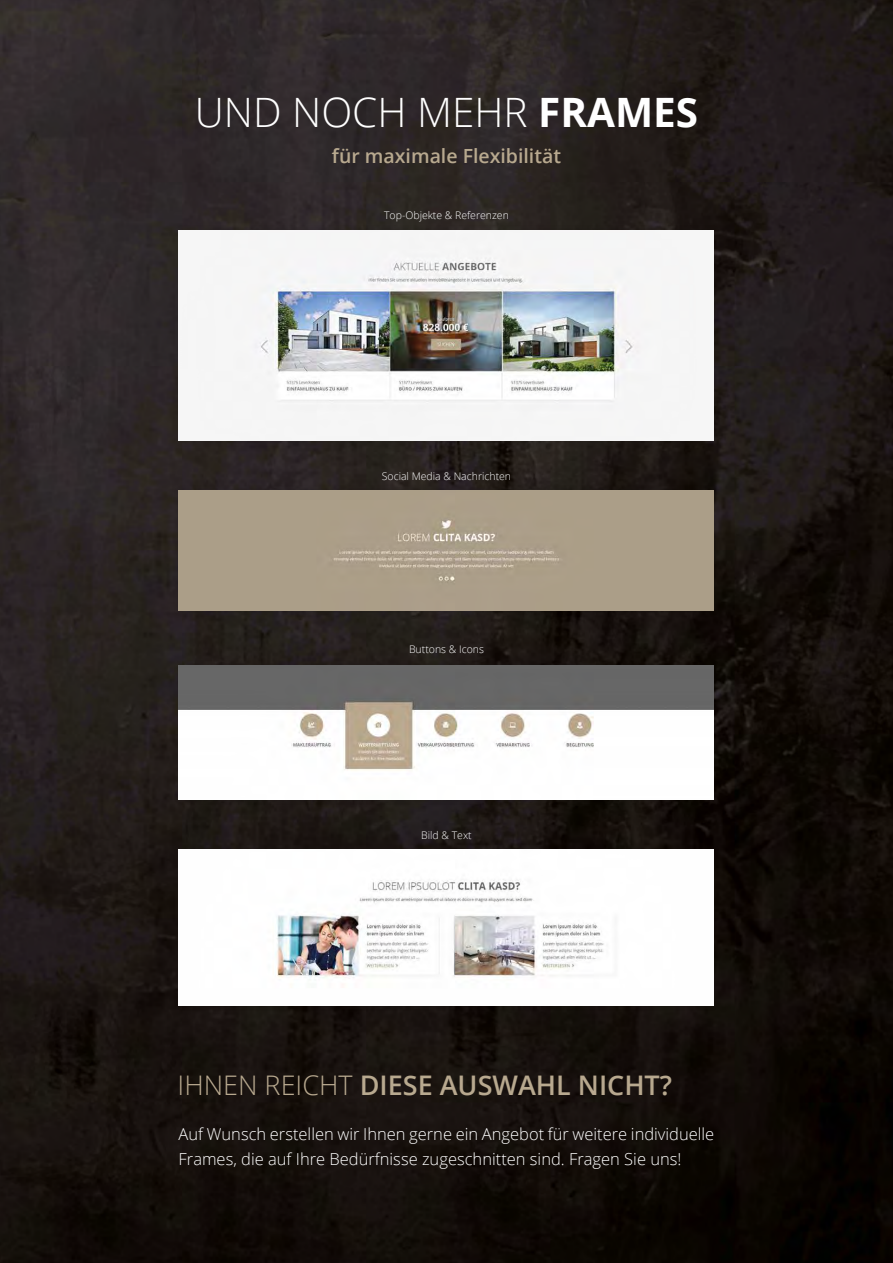
<style>
.page{position:relative;width:893px;height:1263px;background:#fff}
.page>*{position:absolute;margin:0;border:0;box-sizing:border-box;transform-origin:0 0}
.t1{font:300 40.5px "Open Sans";color:#fff}
.t2{font:600 27px "Open Sans";color:#b8a98f}
.t3{font:600 19.5px "Open Sans";color:#b8a98f}
.t4{font:300 16.5px/25.5px "Open Sans";color:#fff}
.t5{font:300 10.5px "Open Sans";color:#fff}
.s1{font-weight:700}
.s2{font-weight:300}
</style>
<div class="page">
<img style="left:0;top:0;width:893px;height:1263px">
<div style="left:172px;top:223px;width:549px;height:225px;background:#000;opacity:.11"></div>
<img style="left:179px;top:230px;width:535px;height:211px">
<div style="left:172px;top:484px;width:549px;height:134px;background:#000;opacity:.11"></div>
<div style="left:179px;top:491px;width:535px;height:120px;background:#ab9e88"></div>
<div style="left:172px;top:658px;width:549px;height:148px;background:#000;opacity:.11"></div>
<img style="left:179px;top:665px;width:535px;height:134px">
<div style="left:172px;top:842px;width:549px;height:171px;background:#000;opacity:.11"></div>
<img style="left:179px;top:850px;width:535px;height:156px">
<h1 class="t1" style="left:195px;top:85px;width:505px">UND NOCH MEHR <span class="s1">FRAMES</span></h1>
<p class="t3" style="left:332px;top:143px;width:231px">für maximale Flexibilität</p>
<p class="t5" style="left:384px;top:208px;width:126px">Top-Objekte &amp; Referenzen</p>
<p class="t5" style="left:382px;top:469px;width:131px">Social Media &amp; Nachrichten</p>
<p class="t5" style="left:409px;top:642px;width:76px">Buttons &amp; Icons</p>
<p class="t5" style="left:421px;top:828px;width:52px">Bild &amp; Text</p>
<h2 class="t2" style="left:178px;top:1067px;width:496px"><span class="s2">IHNEN REICHT</span> DIESE AUSWAHL NICHT?</h2>
<p class="t4" style="left:179px;top:1120px;width:537px">Auf Wunsch erstellen wir Ihnen gerne ein Angebot für weitere individuelle<br>Frames, die auf Ihre Bedürfnisse zugeschnitten sind. Fragen Sie uns!</p>
</div>
